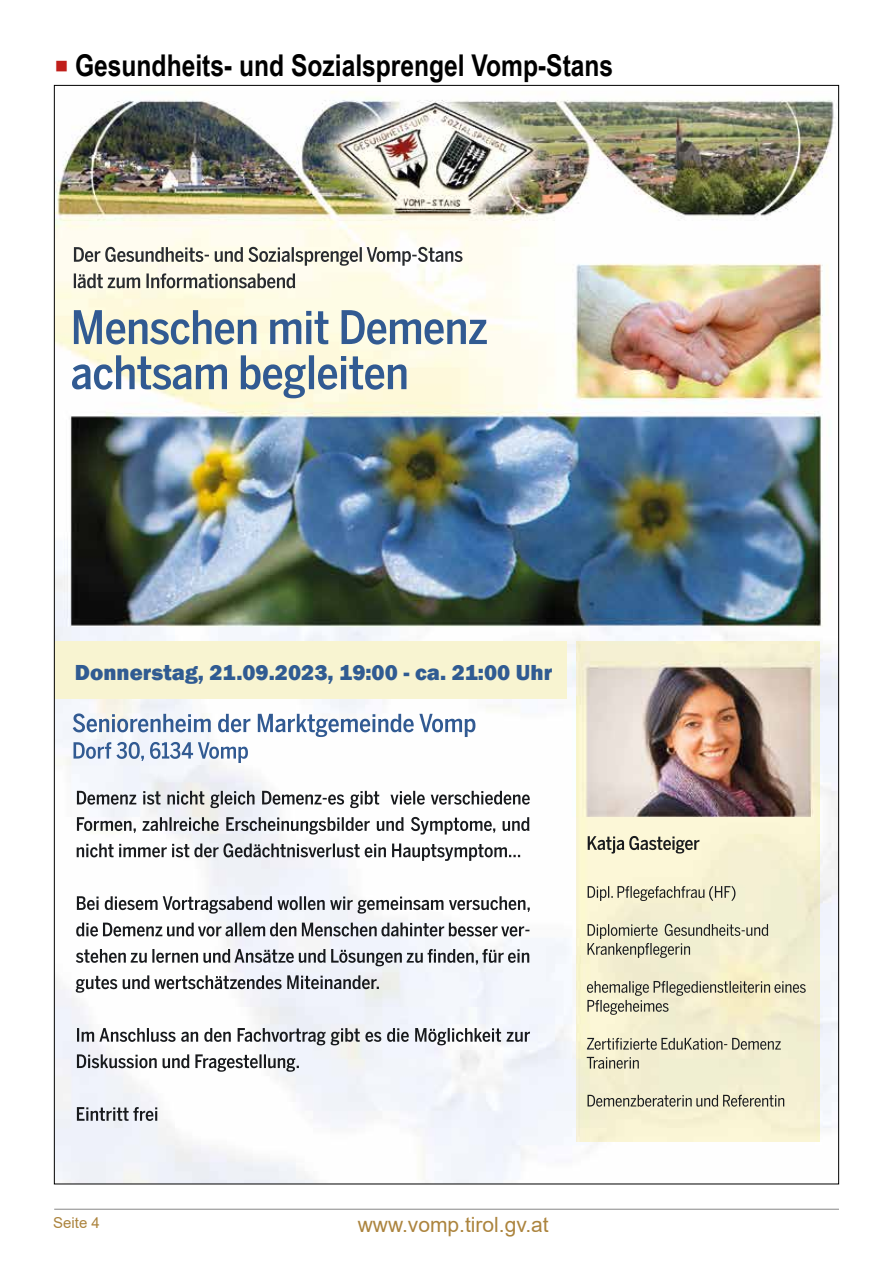
<style>
.page{position:relative;width:893px;height:1263px;background:#fff}
.page>*{position:absolute;margin:0;border:0;box-sizing:border-box;transform-origin:0 0}
.t1{font:700 30px "Arial Narrow";color:#000}
.t2{font:800 22.35px "Franklin Gothic";color:#305b92}
.t3{font:21px "Arial";color:#ac843e}
.t4{font:15px "Arial";color:#ac843e}
.s1{color:#c01e1a}
</style>
<div class="page">
<hr style="left:54px;top:1209px;width:785px;height:1px;background:#878787">
<img style="left:56px;top:98px;width:781px;height:1084px">
<img style="left:577px;top:642px;width:243px;height:500px">
<div style="left:54px;top:641px;width:513px;height:58px;background:#f8f4d1"></div>
<p class="t1" style="left:54px;top:43px;width:561px"><span class="s1">○</span> Gesundheits- und Sozialsprengel Vomp-Stans</p>
<p class="t2" style="left:75px;top:657px;width:479px">Donnerstag, 21.09.2023, 19:00 - ca. 21:00 Uhr</p>
<p class="t4" style="left:53px;top:1212px;width:48px">Seite 4</p>
<p class="t3" style="left:358px;top:1210px;width:193px">www.vomp.tirol.gv.at</p>
</div>
